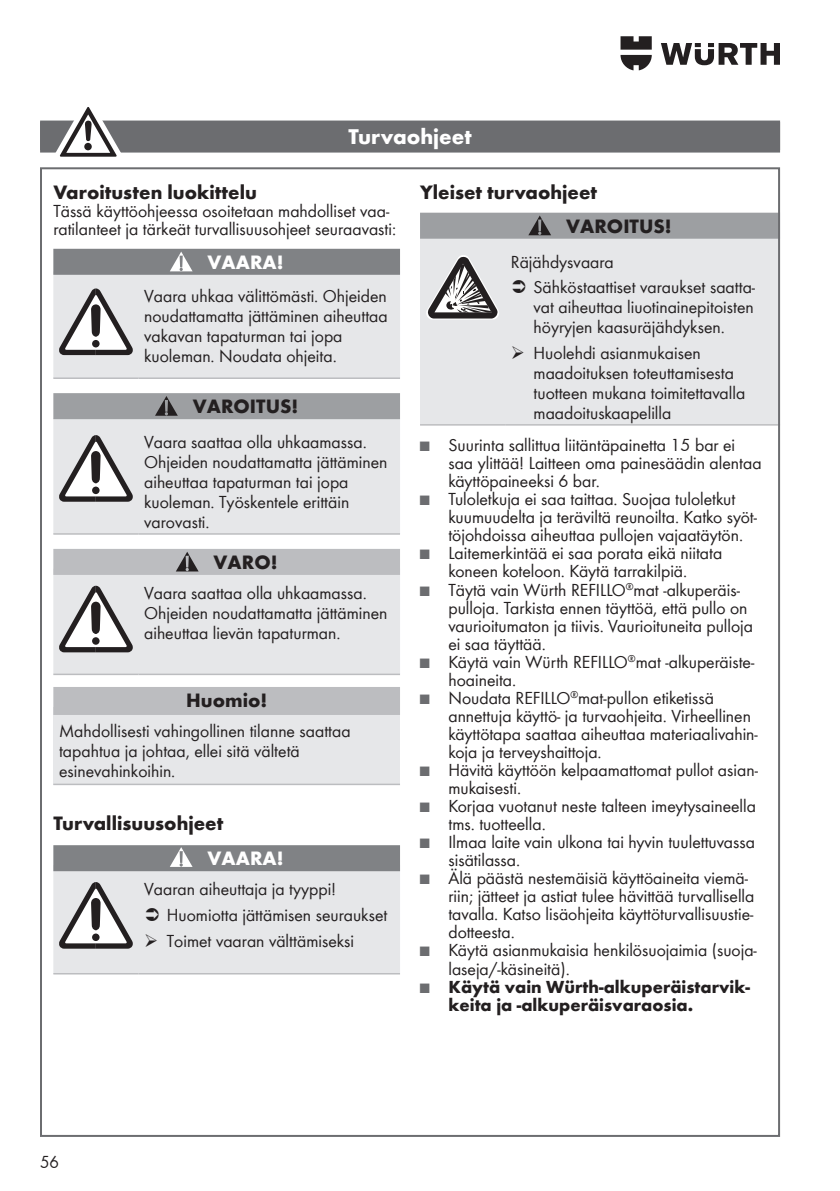
<style>
.page{position:relative;width:840px;height:1191px;background:#fff}
.page>*{position:absolute;margin:0;border:0;box-sizing:border-box;transform-origin:0 0}
.Headline_ohne_IHV{font:700 22px "Wuerth";color:#fff}
.Headline_3{font:700 20px "Wuerth";color:#231f20}
.SI-WARNUNG{font:700 20px "Wuerth Global";color:#231f20}
.SI-GEFAHR{font:700 20px "Wuerth Global";color:#fff}
.SI-ACHTUNG{font:700 20px "Wuerth Global";color:#231f20}
.SI-VORSICHT{font:700 20px "Wuerth Global";color:#231f20}
.t1{font:18px/18px "Wuerth";color:#231f20}
.SI-Quelle{font:18px/20px "Wuerth Global";color:#231f20}
.Fliesstext{font:18px/18px "Wuerth Global";color:#231f20}
.t2{font:700 18px/18px "Wuerth Global";color:#231f20}
.SI-Quelle-2{font:18px "Wuerth Global";color:#231f20;scale:.95 1}
.s1{font-family:"Wuerth"}
.s2{font-size:14px;color:#6c6d70}
.s3{font-family:"Wuerth";font-weight:400;font-size:14px;color:#6c6d70}
</style>
<div class="page">
<svg style="left:661px;top:43px;width:118px;height:22px"></svg>
<svg style="left:620px;top:36px;width:31px;height:34px"></svg>
<hr style="left:53px;top:377px;width:85px;height:2px;background:#bcbdc0">
<hr style="left:138px;top:377px;width:262px;height:2px;background:#bcbdc0">
<div style="left:53px;top:249px;width:347px;height:26px;background:#808285"></div>
<svg style="left:53px;top:252px;width:347px;height:126px"></svg>
<div style="left:53px;top:419px;width:347px;height:114px;background:#e6e7e9"></div>
<hr style="left:53px;top:533px;width:85px;height:2px;background:#bcbdc0">
<hr style="left:138px;top:533px;width:262px;height:2px;background:#bcbdc0">
<div style="left:53px;top:393px;width:347px;height:26px;background:#9d9fa2"></div>
<svg style="left:155px;top:396px;width:23px;height:20px"></svg>
<svg style="left:59px;top:435px;width:74px;height:67px"></svg>
<hr style="left:53px;top:673px;width:85px;height:2px;background:#bcbdc0">
<hr style="left:138px;top:673px;width:262px;height:2px;background:#bcbdc0">
<div style="left:53px;top:549px;width:347px;height:26px;background:#bcbdc0"></div>
<svg style="left:53px;top:552px;width:347px;height:122px"></svg>
<div style="left:53px;top:707px;width:347px;height:77px;background:#e6e7e9"></div>
<hr style="left:53px;top:783px;width:347px;height:2px;background:#bcbdc0">
<div style="left:53px;top:687px;width:347px;height:28px;background:#bcbdc0"></div>
<hr style="left:53px;top:973px;width:85px;height:1px;background:#bcbdc0">
<hr style="left:138px;top:973px;width:262px;height:1px;background:#bcbdc0">
<div style="left:53px;top:845px;width:347px;height:26px;background:#808285"></div>
<div style="left:420px;top:239px;width:356px;height:185px;background:#e6e7e9"></div>
<hr style="left:420px;top:424px;width:85px;height:1px;background:#bcbdc0">
<hr style="left:505px;top:424px;width:274px;height:1px;background:#bcbdc0">
<div style="left:420px;top:213px;width:359px;height:26px;background:#9d9fa2"></div>
<svg style="left:528px;top:215px;width:23px;height:20px"></svg>
<svg style="left:426px;top:255px;width:73px;height:65px"></svg>
<div style="left:40px;top:121px;width:739px;height:32px;background:#6c6d70"></div>
<svg style="left:51px;top:107px;width:74px;height:50px"></svg>
<svg style="left:53px;top:847px;width:347px;height:126px"></svg>
<svg style="left:512px;top:280px;width:13px;height:13px"></svg>
<svg style="left:512px;top:346px;width:11px;height:13px"></svg>
<p class="Headline_ohne_IHV" style="left:348px;top:121px;width:125px">Turvaohjeet</p>
<p class="Headline_3" style="left:53px;top:177px;width:205px">Varoitusten luokittelu</p>
<p class="Fliesstext" style="left:53px;top:201px;width:344px">Tässä käyttöohjeessa osoitetaan mahdolliset vaa&shy;ratilanteet ja tärkeät turvallisuusohjeet seuraavasti:</p>
<p class="SI-GEFAHR" style="left:207px;top:250px;width:77px">VAARA!</p>
<p class="SI-Quelle" style="left:144px;top:285px;width:245px">Vaara uhkaa välittömästi. Ohjeiden noudattamatta jättäminen aiheuttaa vakavan tapaturman tai jopa kuoleman. Noudata ohjeita.</p>
<p class="SI-WARNUNG" style="left:193px;top:394px;width:107px">VAROITUS!</p>
<p class="SI-Quelle" style="left:144px;top:432px;width:245px">Vaara saattaa olla uhkaamassa.<br>Ohjeiden noudattamatta jättäminen aiheuttaa tapaturman tai jopa kuoleman. Työskentele erittäin varovasti.</p>
<p class="SI-VORSICHT" style="left:213px;top:550px;width:65px">VARO!</p>
<p class="SI-Quelle" style="left:144px;top:582px;width:245px">Vaara saattaa olla uhkaamassa.<br>Ohjeiden noudattamatta jättäminen aiheuttaa lievän tapaturman.</p>
<p class="SI-ACHTUNG" style="left:186px;top:688px;width:83px">Huomio!</p>
<p class="SI-Quelle" style="left:59px;top:720px;width:293px">Mahdollisesti vahingollinen tilanne saattaa tapahtua ja johtaa, ellei sitä vältetä esinevahinkoihin.</p>
<p class="Headline_3" style="left:53px;top:808px;width:171px">Turvallisuusohjeet</p>
<p class="SI-GEFAHR" style="left:207px;top:846px;width:77px">VAARA!</p>
<p class="SI-Quelle" style="left:144px;top:879px;width:193px">Vaaran aiheuttaja ja tyyppi!</p>
<p class="SI-Quelle" style="left:167px;top:904px;width:222px">Huomiotta jättämisen seuraukset</p>
<p class="SI-Quelle" style="left:167px;top:930px;width:189px">Toimet vaaran välttämiseksi</p>
<p class="Headline_3" style="left:420px;top:177px;width:178px">Yleiset turvaohjeet</p>
<p class="SI-WARNUNG" style="left:566px;top:214px;width:107px">VAROITUS!</p>
<p class="SI-Quelle" style="left:510px;top:251px;width:104px">Räjähdysvaara</p>
<p class="SI-Quelle" style="left:533px;top:277px;width:223px;text-align:justify">Sähköstaattiset varaukset saatta&shy;vat aiheuttaa liuotinainepitoisten höyryjen kaasuräjähdyksen.</p>
<p class="SI-Quelle" style="left:533px;top:343px;width:213px">Huolehdi asianmukaisen maadoituksen toteuttamisesta <span class="s1">tuotteen mukana toimitettavalla maadoituskaapelilla</span></p>
<p class="t1" style="left:448px;top:435px;width:314px;text-indent:-28px"><span class="s2">■</span> Suurinta sallittua liitäntäpainetta 15 bar ei saa ylittää! Laitteen oma painesäädin alentaa käyttöpaineeksi 6 bar.</p>
<p class="t1" style="left:448px;top:489px;width:310px;text-indent:-28px"><span class="s2">■</span> Tuloletkuja ei saa taittaa. Suojaa tuloletkut kuumuudelta ja teräviltä reunoilta. Katko syöt&shy;töjohdoissa aiheuttaa pullojen vajaatäytön.</p>
<p class="t1" style="left:420px;top:543px;width:303px;text-align:center"><span class="s2">■</span> Laitemerkintää ei saa porata eikä niitata koneen koteloon. Käytä tarrakilpiä.</p>
<p class="t1" style="left:448px;top:579px;width:306px;text-indent:-28px"><span class="s2">■</span> Täytä vain Würth REFILLO<sup>®</sup>mat -alkuperäis&shy;pulloja. Tarkista ennen täyttöä, että pullo on vaurioitumaton ja tiivis. Vaurioituneita pulloja ei saa täyttää.</p>
<p class="t1" style="left:448px;top:652px;width:307px;text-indent:-28px"><span class="s2">■</span> Käytä vain Würth REFILLO<sup>®</sup>mat -alkuperäiste&shy;hoaineita.</p>
<p class="t1" style="left:448px;top:688px;width:311px;text-indent:-28px"><span class="s2">■</span> Noudata REFILLO<sup>®</sup>mat-pullon etiketissä annettuja käyttö- ja turvaohjeita. Virheellinen käyttötapa saattaa aiheuttaa materiaalivahin&shy;koja ja terveyshaittoja.</p>
<p class="t1" style="left:448px;top:760px;width:311px;text-indent:-28px"><span class="s2">■</span> Hävitä käyttöön kelpaamattomat pullot asian&shy;mukaisesti.</p>
<p class="t1" style="left:448px;top:796px;width:309px;text-indent:-28px"><span class="s2">■</span> Korjaa vuotanut neste talteen imeytysaineella tms. tuotteella.</p>
<p class="t1" style="left:448px;top:832px;width:308px;text-indent:-28px"><span class="s2">■</span> Ilmaa laite vain ulkona tai hyvin tuulettuvassa sisätilassa.</p>
<p class="t1" style="left:448px;top:868px;width:307px;text-indent:-28px"><span class="s2">■</span> Älä päästä nestemäisiä käyttöaineita viemä&shy;riin; jätteet ja astiat tulee hävittää turvallisella tavalla. Katso lisäohjeita käyttöturvallisuustie&shy;dotteesta.</p>
<p class="t1" style="left:448px;top:940px;width:310px;text-indent:-28px"><span class="s2">■</span> Käytä asianmukaisia henkilösuojaimia (suoja&shy;laseja/-käsineitä).</p>
<p class="t2" style="left:448px;top:977px;width:303px;text-indent:-28px"><span class="s3">■</span> Käytä vain Würth-alkuperäistarvik&shy;keita ja -alkuperäisvaraosia.</p>
<p class="SI-Quelle-2" style="left:40px;top:1151px;width:21px">56</p>
</div>
